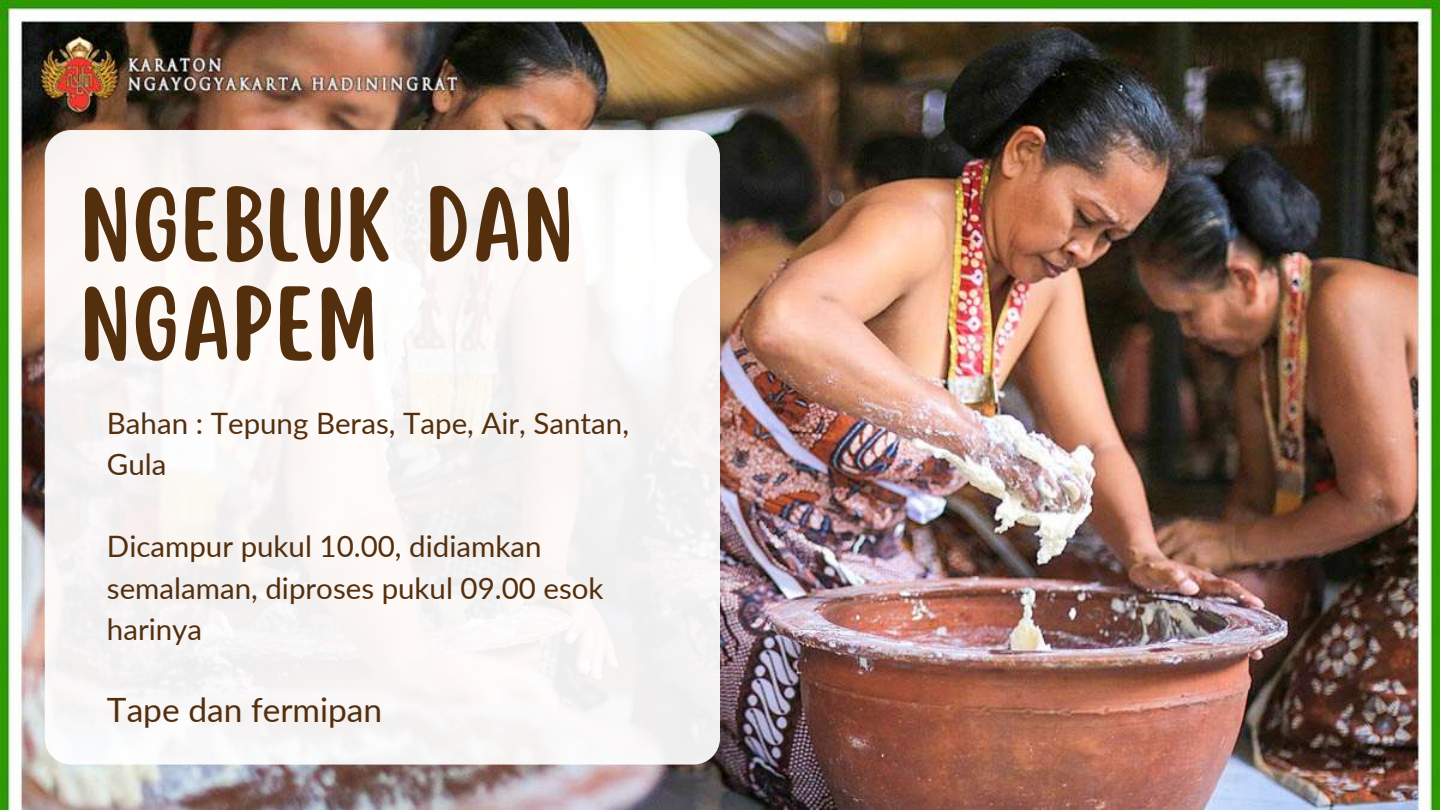
<style>
.page{position:relative;width:1440px;height:810px;background:#fff}
.page>*{position:absolute;margin:0;border:0;box-sizing:border-box;transform-origin:0 0}
.t1{font:93.1px/99.2px "Scripter";letter-spacing:.025em;color:#542f0e}
.t2{font:33.5px "Lato";color:#542f0e}
.t3{font:29.5px/41.2px "Lato";color:#542f0e}
</style>
<div class="page">
<img style="left:0;top:0;width:1440px;height:810px">
<div style="left:45px;top:130px;width:675px;height:635px;background:#f9f6f4;border-radius:26px"></div>
<h1 class="t1" style="left:81px;top:179px;width:493px">NGEBLUK DAN<br>NGAPEM</h1>
<p class="t3" style="left:107px;top:402px;width:524px">Bahan : Tepung Beras, Tape, Air, Santan,<br>Gula</p>
<p class="t3" style="left:107px;top:525px;width:498px">Dicampur pukul 10.00, didiamkan semalaman, diproses pukul 09.00 esok harinya</p>
<p class="t2" style="left:107px;top:689px;width:277px">Tape dan fermipan</p>
</div>
